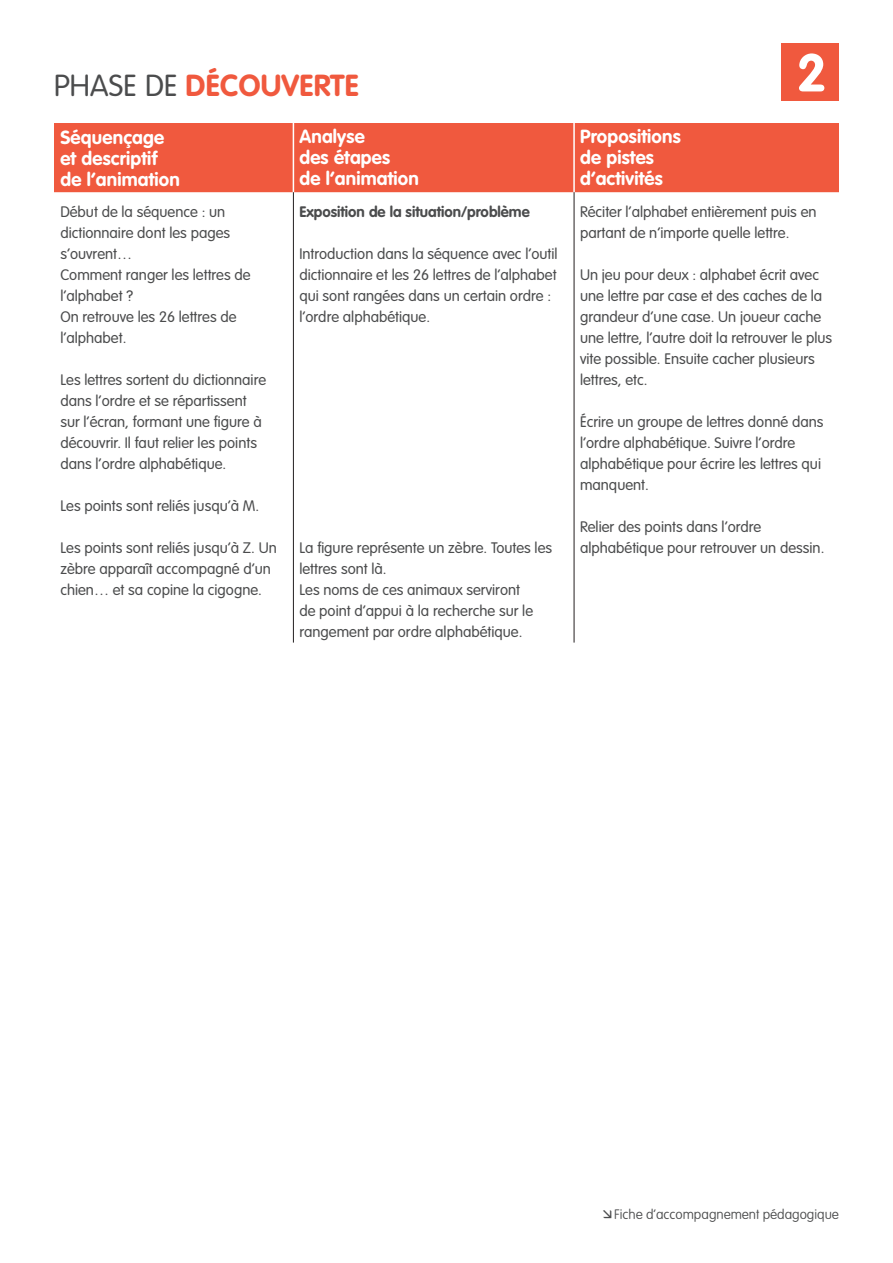
<style>
.page{position:relative;width:893px;height:1263px;background:#fff}
.page>*{position:absolute;margin:0;border:0;box-sizing:border-box;transform-origin:0 0}
.t1{font:700 52.5px "VAG Rounded Std";color:#fff}
._03_Tablo_Surtitre_G{font:700 30px "VAG Rounded Std";letter-spacing:.01em;color:#f0593e}
._03_Tablo_Titre_têti{font:700 18.75px/21px "VAG Rounded Std";letter-spacing:.01em;color:#fff}
._04_Tablo_Txt_couran{font:300 15px/21px "VAG Rounded Std";color:#4b4c4d}
._04_Tablo_Txt_couran-2{font:700 15px "VAG Rounded Std";color:#4b4c4d}
.t2{font:100 13.5px "VAG Rounded Std";color:#4b4c4d}
.s1{font-weight:300;color:#4b4c4d}
</style>
<div class="page">
<div style="left:781px;top:43px;width:58px;height:58px;background:#f0593e"></div>
<div style="left:54px;top:123px;width:785px;height:69px;background:#f0593e"></div>
<hr style="left:293px;top:123px;width:1px;height:69px;background:#fff">
<hr style="left:573px;top:123px;width:2px;height:69px;background:#fff">
<hr style="left:293px;top:192px;width:1px;height:450px;background:#231f20">
<hr style="left:574px;top:192px;width:1px;height:450px;background:#231f20">
<p class="_03_Tablo_Surtitre_G" style="left:54px;top:68px;width:306px"><span class="s1">PHASE DE</span> DÉCOUVERTE</p>
<p class="t1" style="left:797px;top:42px;width:32px">2</p>
<p class="_03_Tablo_Titre_têti" style="left:60px;top:127px;width:121px">Séquençage et descriptif de l’animation</p>
<p class="_03_Tablo_Titre_têti" style="left:299px;top:127px;width:121px">Analyse<br>des étapes<br>de l’animation</p>
<p class="_03_Tablo_Titre_têti" style="left:580px;top:127px;width:102px">Propositions de pistes d’activités</p>
<p class="_04_Tablo_Txt_couran" style="left:60px;top:201px;width:171px">Début de la séquence : un dictionnaire dont les pages s’ouvrent…</p>
<p class="_04_Tablo_Txt_couran" style="left:60px;top:264px;width:192px">Comment ranger les lettres de l’alphabet ?</p>
<p class="_04_Tablo_Txt_couran" style="left:60px;top:306px;width:178px">On retrouve les 26 lettres de l’alphabet.</p>
<p class="_04_Tablo_Txt_couran" style="left:60px;top:369px;width:207px">Les lettres sortent du dictionnaire dans l’ordre et se répartissent sur l’écran, formant une figure à découvrir. Il faut relier les points dans l’ordre alphabétique.</p>
<p class="_04_Tablo_Txt_couran" style="left:60px;top:495px;width:200px">Les points sont reliés jusqu’à M.</p>
<p class="_04_Tablo_Txt_couran" style="left:60px;top:537px;width:218px">Les points sont reliés jusqu’à Z. Un zèbre apparaît accompagné d’un chien… et sa copine la cigogne.</p>
<p class="_04_Tablo_Txt_couran-2" style="left:299px;top:202px;width:232px">Exposition de la situation/problème</p>
<p class="_04_Tablo_Txt_couran" style="left:299px;top:243px;width:260px">Introduction dans la séquence avec l’outil dictionnaire et les 26 lettres de l’alphabet qui sont rangées dans un certain ordre : l’ordre alphabétique.</p>
<p class="_04_Tablo_Txt_couran" style="left:580px;top:201px;width:238px">Réciter l’alphabet entièrement puis en partant de n’importe quelle lettre.</p>
<p class="_04_Tablo_Txt_couran" style="left:580px;top:264px;width:254px">Un jeu pour deux : alphabet écrit avec une lettre par case et des caches de la grandeur d’une case. Un joueur cache une lettre, l’autre doit la retrouver le plus vite possible. Ensuite cacher plusieurs lettres, etc.</p>
<p class="_04_Tablo_Txt_couran" style="left:580px;top:411px;width:245px">Écrire un groupe de lettres donné dans l’ordre alphabétique. Suivre l’ordre alphabétique pour écrire les lettres qui manquent.</p>
<p class="_04_Tablo_Txt_couran" style="left:580px;top:516px;width:246px">Relier des points dans l’ordre alphabétique pour retrouver un dessin.</p>
<p class="_04_Tablo_Txt_couran" style="left:299px;top:537px;width:254px">La figure représente un zèbre. Toutes les lettres sont là.</p>
<p class="_04_Tablo_Txt_couran" style="left:299px;top:579px;width:235px">Les noms de ces animaux serviront de point d’appui à la recherche sur le rangement par ordre alphabétique.</p>
<p class="t2" style="left:614px;top:1207px;width:226px">Fiche d’accompagnement pédagogique</p>
</div>
